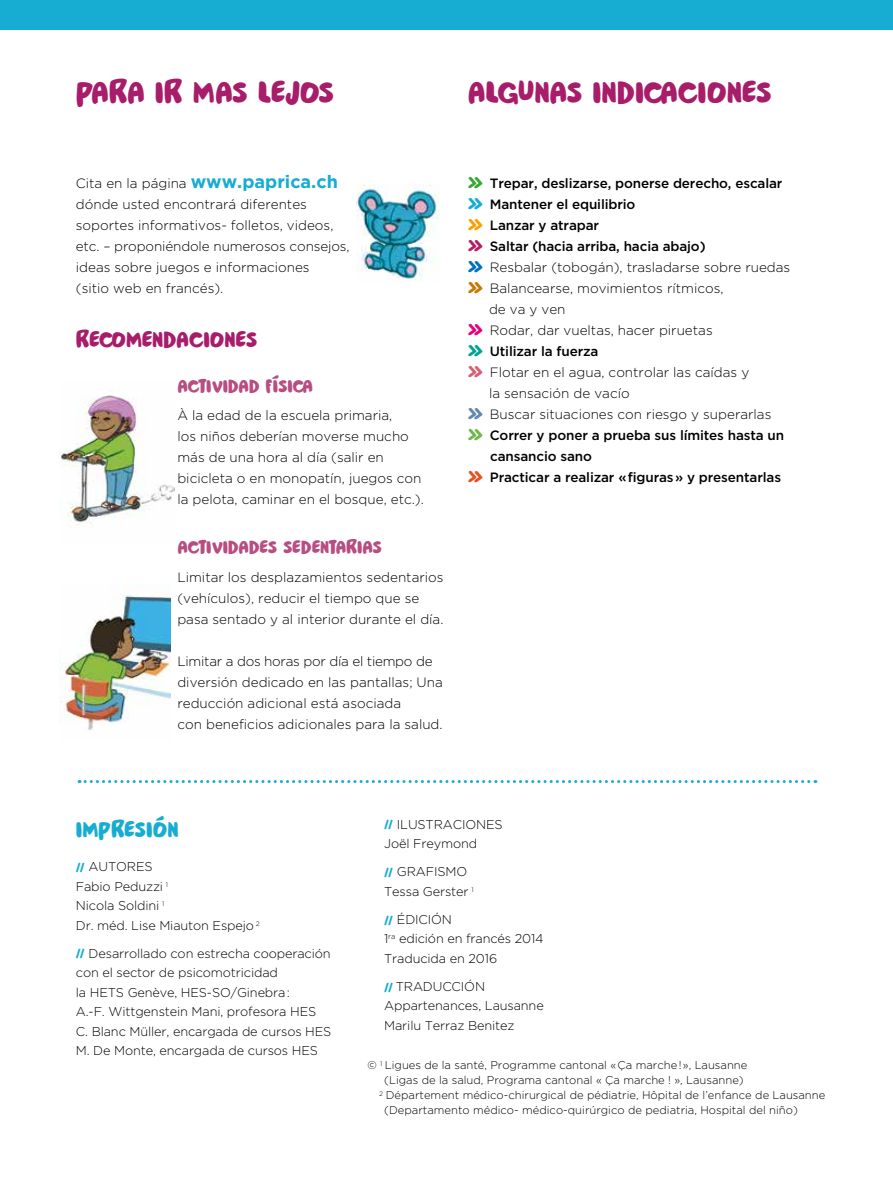
<style>
.page{position:relative;width:893px;height:1191px;background:#fff}
.page>*{position:absolute;margin:0;border:0;box-sizing:border-box;transform-origin:0 0}
.t1{font:33px "Pardesi";letter-spacing:-.02em;color:#a71d6a}
.t2{font:24px "Pardesi";letter-spacing:-.015em;color:#a71d6a}
.t3{font:24px "Pardesi";color:#17acd2}
.t4{font:19.5px "Pardesi";letter-spacing:-.015em;color:#b74e82}
.t5{font:300 13.5px/21px "Gotham";color:#000}
.t6{font:500 13.5px "Gotham";letter-spacing:-.01em;color:#000}
.t7{font:300 12.75px/19.5px "Gotham";letter-spacing:-.01em;color:#000}
.t8{font:300 11.25px "Gotham";color:#000}
.s1{font-weight:700;font-size:18px;color:#17acd2}
.s2{font-family:"Pardesi";font-weight:400;font-size:21px;color:#35a936}
.s3{font-family:"Pardesi";font-weight:400;font-size:21px;color:#17acd2}
.s4{font-family:"Pardesi";font-weight:400;font-size:21px;color:#f6a200}
.s5{font-family:"Pardesi";font-weight:400;font-size:21px;color:#b61e63}
.s6{font-family:"Pardesi";font-weight:400;font-size:21px;color:#0070ba}
.s7{font-family:"Pardesi";font-weight:400;font-size:21px;color:#c47800}
.s8{font-family:"Pardesi";font-weight:400;font-size:21px;color:#e6007d}
.s9{font-family:"Pardesi";font-weight:400;font-size:21px;color:#00a48e}
.s10{font-family:"Pardesi";font-weight:400;font-size:21px;color:#d96072}
.s11{font-family:"Pardesi";font-weight:400;font-size:21px;color:#6385ae}
.s12{font-family:"Pardesi";font-weight:400;font-size:21px;color:#6eb74a}
.s13{font-family:"Pardesi";font-weight:400;font-size:21px;color:#e8501f}
.s14{font-family:"Pardesi";font-weight:400;color:#17acd2}
</style>
<div class="page">
<div style="left:0;top:0;width:893px;height:30px;background:#17acd2"></div>
<img style="left:60px;top:395px;width:114px;height:132px">
<img style="left:60px;top:594px;width:110px;height:136px">
<svg style="left:79px;top:780px;width:737px;height:3px"></svg>
<img style="left:357px;top:184px;width:83px;height:96px">
<h1 class="t1" style="left:76px;top:68px;width:260px">PARA IR MAS LEJOS</h1>
<h1 class="t1" style="left:468px;top:68px;width:306px">ALGUNAS INDICACIONES</h1>
<p class="t5" style="left:76px;top:173px;width:275px">Cita en la página <span class="s1">www.paprica.ch </span>dónde usted encontrará diferentes soportes informativos- folletos, videos, etc. – proponiéndole numerosos consejos, ideas sobre juegos e informaciones<br>(sitio web en francés).</p>
<h2 class="t2" style="left:76px;top:322px;width:183px">RECOMENDACIONES</h2>
<h3 class="t4" style="left:177px;top:371px;width:137px">ACTIVIDAD FÍSICA</h3>
<p class="t5" style="left:177px;top:404px;width:248px">À la edad de la escuela primaria,<br>los niños deberían moverse mucho más de una hora al día (salir en bicicleta o en monopatín, juegos con la pelota, caminar en el bosque, etc.).</p>
<h3 class="t4" style="left:177px;top:533px;width:206px">ACTIVIDADES SEDENTARIAS</h3>
<p class="t5" style="left:177px;top:567px;width:268px">Limitar los desplazamientos sedentarios (vehículos), reducir el tiempo que se pasa sentado y al interior durante el día.</p>
<p class="t5" style="left:177px;top:651px;width:267px">Limitar a dos horas por día el tiempo de diversión dedicado en las pantallas; Una reducción adicional está asociada<br>con beneficios adicionales para la salud.</p>
<p class="t6" style="left:468px;top:175px;width:316px"><span class="s2">»</span> Trepar, deslizarse, ponerse derecho, escalar</p>
<p class="t6" style="left:468px;top:196px;width:169px"><span class="s3">»</span> Mantener el equilibrio</p>
<p class="t6" style="left:468px;top:217px;width:133px"><span class="s4">»</span> Lanzar y atrapar</p>
<p class="t6" style="left:468px;top:238px;width:239px"><span class="s5">»</span> Saltar (hacia arriba, hacia abajo)</p>
<p class="t5" style="left:468px;top:256px;width:324px"><span class="s6">»</span> Resbalar (tobogán), trasladarse sobre ruedas</p>
<p class="t5" style="left:468px;top:277px;width:257px"><span class="s7">»</span> Balancearse, movimientos rítmicos,</p>
<p class="t5" style="left:489px;top:298px;width:78px">de va y ven</p>
<p class="t5" style="left:468px;top:319px;width:246px"><span class="s8">»</span> Rodar, dar vueltas, hacer piruetas</p>
<p class="t6" style="left:468px;top:343px;width:132px"><span class="s9">»</span> Utilizar la fuerza</p>
<p class="t5" style="left:468px;top:361px;width:283px"><span class="s10">»</span> Flotar en el agua, controlar las caídas y</p>
<p class="t5" style="left:489px;top:382px;width:142px">la sensación de vacío</p>
<p class="t5" style="left:468px;top:403px;width:305px"><span class="s11">»</span> Buscar situaciones con riesgo y superarlas</p>
<p class="t6" style="left:468px;top:427px;width:318px"><span class="s12">»</span> Correr y poner a prueba sus límites hasta un</p>
<p class="t6" style="left:490px;top:448px;width:103px">cansancio sano</p>
<p class="t6" style="left:468px;top:469px;width:315px"><span class="s13">»</span> Practicar a realizar «figuras» y presentarlas</p>
<h2 class="t3" style="left:76px;top:812px;width:104px">IMPRESIÓN</h2>
<p class="t7" style="left:76px;top:856px;width:185px"><span class="s14">//</span> AUTORES<br>Fabio Peduzzi <sup>1<br></sup>Nicola Soldini <sup>1<br></sup>Dr. méd. Lise Miauton Espejo <sup>2</sup></p>
<p class="t7" style="left:76px;top:943px;width:257px"><span class="s14">//</span> Desarrollado con estrecha cooperación con el sector de psicomotricidad<br>la HETS Genève, HES-SO/Ginebra:<br>A.-F. Wittgenstein Mani, profesora HES C. Blanc Müller, encargada de cursos HES M. De Monte, encargada de cursos HES</p>
<p class="t7" style="left:384px;top:814px;width:120px"><span class="s14">//</span> ILUSTRACIONES<br>Joël Freymond</p>
<p class="t7" style="left:384px;top:861px;width:91px"><span class="s14">//</span> GRAFISMO<br>Tessa Gerster <sup>1</sup></p>
<p class="t7" style="left:384px;top:909px;width:161px"><span class="s14">//</span> ÉDICIÓN<br>1<sup>ra</sup> edición en francés 2014<br>Traducida en 2016</p>
<p class="t7" style="left:384px;top:976px;width:161px"><span class="s14">//</span> TRADUCCIÓN<br>Appartenances, Lausanne<br>Marilu Terraz Benitez</p>
<p class="t8" style="left:367px;top:1059px;width:381px">© <sup>1</sup> Ligues de la santé, Programme cantonal «Ça marche!», Lausanne</p>
<p class="t8" style="left:384px;top:1074px;width:361px">(Ligas de la salud, Programa cantonal « Ça marche ! », Lausanne)</p>
<p class="t8" style="left:379px;top:1089px;width:448px"><sup>2</sup> Département médico-chirurgical de pédiatrie, Hôpital de l’enfance de Lausanne</p>
<p class="t8" style="left:384px;top:1104px;width:415px">(Departamento médico- médico-quirúrgico de pediatria, Hospital del niño)</p>
</div>
